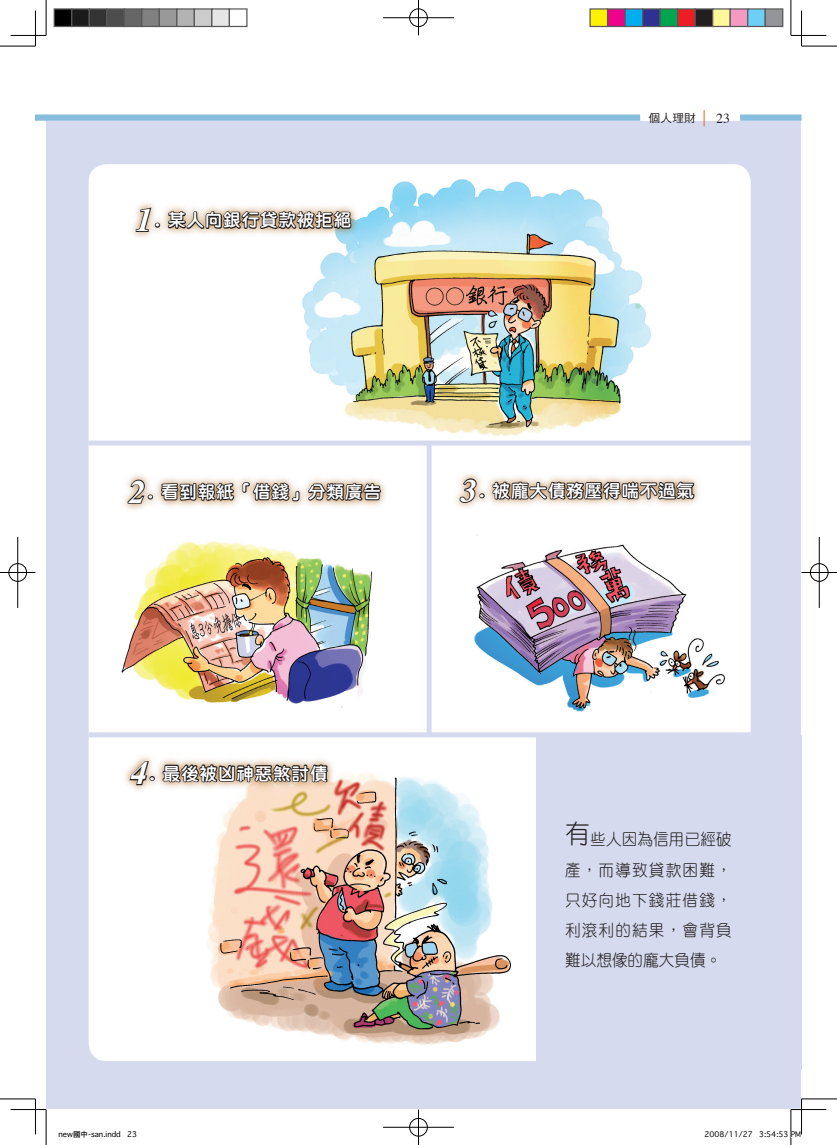
<style>
.page{position:relative;width:837px;height:1145px;background:#fff}
.page>*{position:absolute;margin:0;border:0;box-sizing:border-box;transform-origin:0 0}
.t1{font:17.5px "DF Yuan Std W8";letter-spacing:.05em;color:#fff}
.t2{font:16.38px/30px "DF Yuan Std W3";letter-spacing:.075em;color:#231f20;text-align:justify;scale:.95 1}
.t3{font:16.38px/31.5px "DF Yuan Std W3";letter-spacing:.005em;color:#231f20;scale:.95 1}
.t4{font:11.25px "DF Hei Std W5";color:#231f20}
.t5{font:7.5px "Osaka";color:#000}
.s1{font-family:"Times";font-weight:700;font-style:italic;font-size:32.5px}
.s2{font-size:16.25px;color:#f36e21}
.s3{font-family:"Times";font-size:13.75px}
.s4{font-size:26.25px}
</style>
<div class="page">
<div style="left:47px;top:122px;width:753px;height:986px;background:#d5daee"></div>
<div style="left:89px;top:164px;width:661px;height:897px;background:#fff;border-radius:18px"></div>
<div style="left:35px;top:114px;width:11px;height:7px;background:#86bddd"></div>
<div style="left:46px;top:114px;width:594px;height:7px;background:#86bddd"></div>
<div style="left:739px;top:114px;width:62px;height:7px;background:#86bddd"></div>
<img style="left:474px;top:534px;width:251px;height:178px">
<img style="left:302px;top:179px;width:349px;height:257px">
<img style="left:207px;top:772px;width:304px;height:273px">
<img style="left:121px;top:543px;width:251px;height:165px">
<div style="left:127px;top:198px;width:233px;height:43px;background:#9e5807;opacity:.75"></div>
<svg style="left:135px;top:189px;width:218px;height:90px"></svg>
<div style="left:119px;top:470px;width:270px;height:43px;background:#9e5807;opacity:.75"></div>
<svg style="left:127px;top:478px;width:27px;height:26px"></svg>
<svg style="left:160px;top:470px;width:75px;height:73px"></svg>
<svg style="left:241px;top:479px;width:59px;height:23px"></svg>
<svg style="left:307px;top:482px;width:75px;height:20px"></svg>
<div style="left:451px;top:469px;width:251px;height:43px;background:#9e5807;opacity:.75"></div>
<svg style="left:458px;top:469px;width:237px;height:35px"></svg>
<div style="left:121px;top:752px;width:215px;height:42px;background:#9e5807;opacity:.75"></div>
<svg style="left:128px;top:760px;width:201px;height:26px;background:#8b8076"></svg>
<div style="left:536px;top:735px;width:265px;height:334px;background:#d5daee"></div>
<div style="left:89px;top:440px;width:661px;height:5px;background:#d5daee"></div>
<div style="left:426px;top:444px;width:5px;height:291px;background:#d5daee"></div>
<div style="left:89px;top:732px;width:661px;height:5px;background:#d5daee"></div>
<hr style="left:0;top:46px;width:35px;height:1px;background:#000">
<hr style="left:801px;top:46px;width:35px;height:1px;background:#000">
<hr style="left:0;top:1098px;width:35px;height:1px;background:#000">
<hr style="left:801px;top:1098px;width:35px;height:1px;background:#000">
<hr style="left:46px;top:0;width:1px;height:35px;background:#000">
<hr style="left:46px;top:1109px;width:1px;height:35px;background:#000">
<hr style="left:790px;top:0;width:1px;height:35px;background:#000">
<hr style="left:790px;top:1109px;width:1px;height:35px;background:#000">
<hr style="left:11px;top:35px;width:35px;height:1px;background:#000">
<hr style="left:790px;top:35px;width:36px;height:1px;background:#000">
<hr style="left:11px;top:1109px;width:35px;height:1px;background:#000">
<hr style="left:790px;top:1109px;width:36px;height:1px;background:#000">
<hr style="left:35px;top:11px;width:1px;height:35px;background:#000">
<hr style="left:35px;top:1098px;width:1px;height:36px;background:#000">
<hr style="left:801px;top:11px;width:1px;height:35px;background:#000">
<hr style="left:801px;top:1098px;width:1px;height:36px;background:#000">
<div style="left:408px;top:8px;width:20px;height:19px;border:2px solid #fff;border-radius:50%"></div>
<hr style="left:383px;top:17px;width:71px;height:2px;background:#fff">
<hr style="left:417px;top:0;width:2px;height:35px;background:#fff">
<div style="left:409px;top:9px;width:18px;height:18px;border:1px solid #000;border-radius:50%"></div>
<hr style="left:383px;top:18px;width:71px;height:1px;background:#000">
<hr style="left:418px;top:0;width:1px;height:35px;background:#000">
<div style="left:408px;top:1117px;width:20px;height:20px;border:2px solid #fff;border-radius:50%"></div>
<hr style="left:383px;top:1126px;width:71px;height:2px;background:#fff">
<hr style="left:417px;top:1109px;width:2px;height:35px;background:#fff">
<div style="left:409px;top:1118px;width:18px;height:18px;border:1px solid #000;border-radius:50%"></div>
<hr style="left:383px;top:1127px;width:71px;height:1px;background:#000">
<hr style="left:418px;top:1109px;width:1px;height:35px;background:#000">
<div style="left:8px;top:562px;width:19px;height:20px;border:2px solid #fff;border-radius:50%"></div>
<hr style="left:0;top:571px;width:35px;height:2px;background:#fff">
<hr style="left:17px;top:537px;width:2px;height:71px;background:#fff">
<div style="left:9px;top:563px;width:18px;height:18px;border:1px solid #000;border-radius:50%"></div>
<hr style="left:0;top:572px;width:35px;height:1px;background:#000">
<hr style="left:18px;top:537px;width:1px;height:71px;background:#000">
<div style="left:809px;top:562px;width:19px;height:20px;border:2px solid #fff;border-radius:50%"></div>
<hr style="left:801px;top:571px;width:35px;height:2px;background:#fff">
<div style="left:809px;top:563px;width:19px;height:18px;border:1px solid #000;border-radius:50%"></div>
<hr style="left:801px;top:572px;width:35px;height:1px;background:#000">
<hr style="left:818px;top:537px;width:1px;height:71px;background:#000">
<div style="left:54px;top:9px;width:18px;height:17px;background:#000"></div>
<div style="left:54px;top:8px;width:18px;height:19px;border:1px solid #595959"></div>
<div style="left:72px;top:9px;width:17px;height:17px;background:#1a1a1a"></div>
<div style="left:71px;top:8px;width:19px;height:19px;border:1px solid #595959"></div>
<div style="left:89px;top:9px;width:18px;height:17px;background:#333"></div>
<div style="left:89px;top:8px;width:18px;height:19px;border:1px solid #595959"></div>
<div style="left:107px;top:9px;width:17px;height:17px;background:#4d4d4d"></div>
<div style="left:106px;top:8px;width:19px;height:19px;border:1px solid #595959"></div>
<div style="left:124px;top:9px;width:18px;height:17px;background:#666"></div>
<div style="left:124px;top:8px;width:18px;height:19px;border:1px solid #595959"></div>
<div style="left:142px;top:9px;width:17px;height:17px;background:#808080"></div>
<div style="left:141px;top:8px;width:19px;height:19px;border:1px solid #595959"></div>
<div style="left:159px;top:9px;width:18px;height:17px;background:#999"></div>
<div style="left:159px;top:8px;width:18px;height:19px;border:1px solid #595959"></div>
<div style="left:177px;top:9px;width:17px;height:17px;background:#b3b3b3"></div>
<div style="left:176px;top:8px;width:19px;height:19px;border:1px solid #595959"></div>
<div style="left:194px;top:9px;width:18px;height:17px;background:#ccc"></div>
<div style="left:194px;top:8px;width:18px;height:19px;border:1px solid #595959"></div>
<div style="left:212px;top:9px;width:17px;height:17px;background:#e6e6e6"></div>
<div style="left:211px;top:8px;width:19px;height:19px;border:1px solid #595959"></div>
<div style="left:229px;top:8px;width:18px;height:19px;border:1px solid #595959"></div>
<div style="left:590px;top:9px;width:17px;height:17px;background:#fff101"></div>
<div style="left:589px;top:8px;width:19px;height:19px;border:1px solid #595959"></div>
<div style="left:607px;top:9px;width:18px;height:17px;background:#ed028c"></div>
<div style="left:606px;top:8px;width:19px;height:19px;border:1px solid #595959"></div>
<div style="left:625px;top:9px;width:17px;height:17px;background:#00aeef"></div>
<div style="left:624px;top:8px;width:19px;height:19px;border:1px solid #595959"></div>
<div style="left:642px;top:9px;width:18px;height:17px;background:#2e3092"></div>
<div style="left:641px;top:8px;width:19px;height:19px;border:1px solid #595959"></div>
<div style="left:660px;top:9px;width:17px;height:17px;background:#00a54f"></div>
<div style="left:659px;top:8px;width:19px;height:19px;border:1px solid #595959"></div>
<div style="left:677px;top:9px;width:18px;height:17px;background:#ee1d23"></div>
<div style="left:676px;top:8px;width:19px;height:19px;border:1px solid #595959"></div>
<div style="left:695px;top:9px;width:17px;height:17px;background:#231f20"></div>
<div style="left:694px;top:8px;width:19px;height:19px;border:1px solid #595959"></div>
<div style="left:712px;top:9px;width:18px;height:17px;background:#fff79a"></div>
<div style="left:711px;top:8px;width:19px;height:19px;border:1px solid #595959"></div>
<div style="left:730px;top:9px;width:17px;height:17px;background:#f499c2"></div>
<div style="left:729px;top:8px;width:19px;height:19px;border:1px solid #595959"></div>
<div style="left:747px;top:9px;width:18px;height:17px;background:#6bcff6"></div>
<div style="left:746px;top:8px;width:19px;height:19px;border:1px solid #595959"></div>
<div style="left:765px;top:9px;width:17px;height:17px;background:#939598"></div>
<div style="left:764px;top:8px;width:19px;height:19px;border:1px solid #595959"></div>
<p class="t1" style="left:136px;top:211px;width:216px"><span class="s1">1</span>. 某人向銀行貸款被拒絕</p>
<p class="t4" style="left:648px;top:112px;width:83px">個人理財<span class="s2">｜</span> <span class="s3">23</span></p>
<p class="t1" style="left:129px;top:482px;width:253px"><span class="s1">2</span>. 看到報紙「借錢」分類廣告</p>
<p class="t1" style="left:461px;top:481px;width:234px"><span class="s1">3</span>. 被龐大債務壓得喘不過氣</p>
<p class="t1" style="left:131px;top:764px;width:198px"><span class="s1">4</span>. 最後被凶神惡煞討債</p>
<p class="t3" style="left:565px;top:822px;width:177px"><span class="s4">有</span>些人因為信用已經破產，而導致貸款困難，</p>
<p class="t2" style="left:565px;top:885px;width:177px">只好向地下錢莊借錢，利滾利的結果，會背負難以想像的龐大負債。</p>
<p class="t5" style="left:59px;top:1129px;width:80px">new國中-san.indd 23</p>
<p class="t5" style="left:704px;top:1129px;width:98px">2008/11/27 3:54:53 PM</p>
</div>
